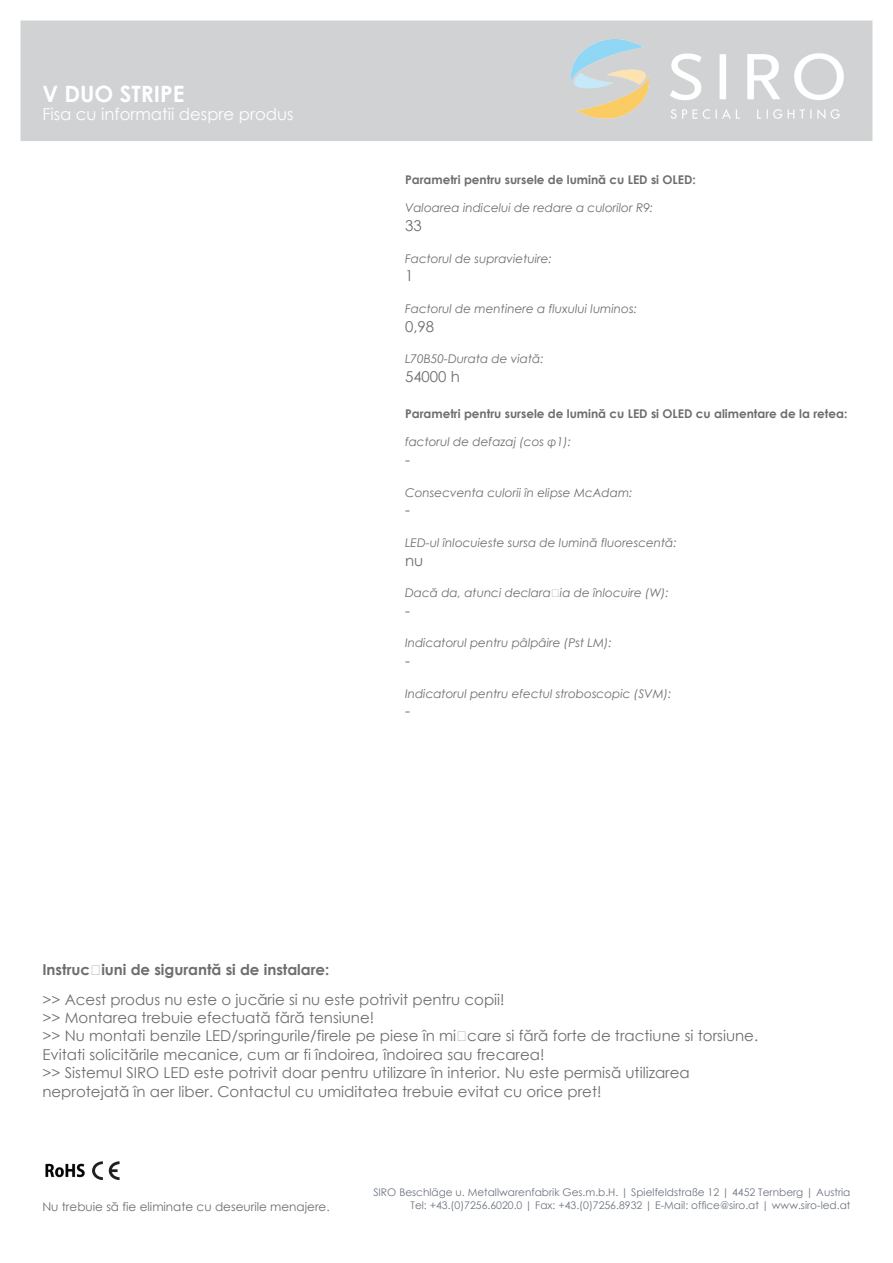
<style>
.page{position:relative;width:893px;height:1263px;background:#fff}
.page>*{position:absolute;margin:0;border:0;box-sizing:border-box;transform-origin:0 0}
.t1{font:700 22.5px "Century Gothic";color:#fff}
.t2{font:16.5px "Century Gothic";color:#fff}
.t3{font:15px/18.5px "Century Gothic";color:#6e6e6e}
.t4{font:700 15px "Century Gothic";color:#6e6e6e}
.t5{font:italic 12px "Century Gothic";color:#6e6e6e}
.t6{font:700 12px "Century Gothic";color:#6e6e6e}
.t7{font:12px "Century Gothic";color:#6e6e6e}
.t8{font:10.5px/12.6px "Century Gothic";color:#6d747f;text-align:right}
</style>
<div class="page">
<div style="left:21px;top:21px;width:851px;height:120px;background:#d1d2d4"></div>
<img style="left:571px;top:40px;width:272px;height:78px">
<img style="left:45px;top:1163px;width:40px;height:15px">
<svg style="left:92px;top:1161px;width:27px;height:19px"></svg>
<h1 class="t1" style="left:42px;top:80px;width:144px">V DUO STRIPE</h1>
<p class="t2" style="left:42px;top:104px;width:253px">Fisa cu informatii despre produs</p>
<p class="t6" style="left:405px;top:172px;width:292px">Parametri pentru sursele de lumină cu LED si OLED:</p>
<p class="t5" style="left:405px;top:201px;width:250px">Valoarea indicelui de redare a culorilor R9:</p>
<p class="t3" style="left:405px;top:216px;width:18px">33</p>
<p class="t5" style="left:405px;top:251px;width:148px">Factorul de supravietuire:</p>
<p class="t3" style="left:405px;top:266px;width:10px">1</p>
<p class="t5" style="left:405px;top:301px;width:233px">Factorul de mentinere a fluxului luminos:</p>
<p class="t3" style="left:405px;top:317px;width:31px">0,98</p>
<p class="t5" style="left:405px;top:351px;width:140px">L70B50-Durata de viată:</p>
<p class="t3" style="left:405px;top:367px;width:56px">54000 h</p>
<p class="t6" style="left:405px;top:406px;width:444px">Parametri pentru sursele de lumină cu LED si OLED cu alimentare de la retea:</p>
<p class="t5" style="left:405px;top:435px;width:168px">factorul de defazaj (cos φ1):</p>
<p class="t3" style="left:405px;top:450px;width:6px">-</p>
<p class="t5" style="left:405px;top:485px;width:229px">Consecventa culorii în elipse McAdam:</p>
<p class="t3" style="left:405px;top:500px;width:6px">-</p>
<p class="t5" style="left:405px;top:535px;width:273px">LED-ul înlocuieste sursa de lumină fluorescentă:</p>
<p class="t3" style="left:405px;top:551px;width:20px">nu</p>
<p class="t5" style="left:405px;top:585px;width:265px">Dacă da, atunci declarația de înlocuire (W):</p>
<p class="t3" style="left:405px;top:601px;width:6px">-</p>
<p class="t5" style="left:405px;top:636px;width:208px">Indicatorul pentru pâlpâire (Pst LM):</p>
<p class="t3" style="left:405px;top:651px;width:6px">-</p>
<p class="t5" style="left:405px;top:686px;width:268px">Indicatorul pentru efectul stroboscopic (SVM):</p>
<p class="t3" style="left:405px;top:701px;width:6px">-</p>
<p class="t4" style="left:42px;top:960px;width:288px">Instrucțiuni de sigurantă si de instalare:</p>
<p class="t3" style="left:42px;top:990px;width:717px">&gt;&gt; Acest produs nu este o jucărie si nu este potrivit pentru copii!<br>&gt;&gt; Montarea trebuie efectuată fără tensiune!<br>&gt;&gt; Nu montati benzile LED/springurile/firele pe piese în mișcare si fără forte de tractiune si torsiune.<br>Evitati solicitările mecanice, cum ar fi îndoirea, îndoirea sau frecarea!<br>&gt;&gt; Sistemul SIRO LED este potrivit doar pentru utilizare în interior. Nu este permisă utilizarea neprotejată în aer liber. Contactul cu umiditatea trebuie evitat cu orice pret!</p>
<p class="t7" style="left:42px;top:1199px;width:289px">Nu trebuie să fie eliminate cu deseurile menajere.</p>
<p class="t8" style="left:373px;top:1186px;width:479px">SIRO Beschläge u. Metallwarenfabrik Ges.m.b.H. | Spielfeldstraße 12 | 4452 Ternberg | Austria<br>Tel: +43.(0)7256.6020.0 | Fax: +43.(0)7256.8932 | E-Mail: office@siro.at | www.siro-led.at</p>
</div>
